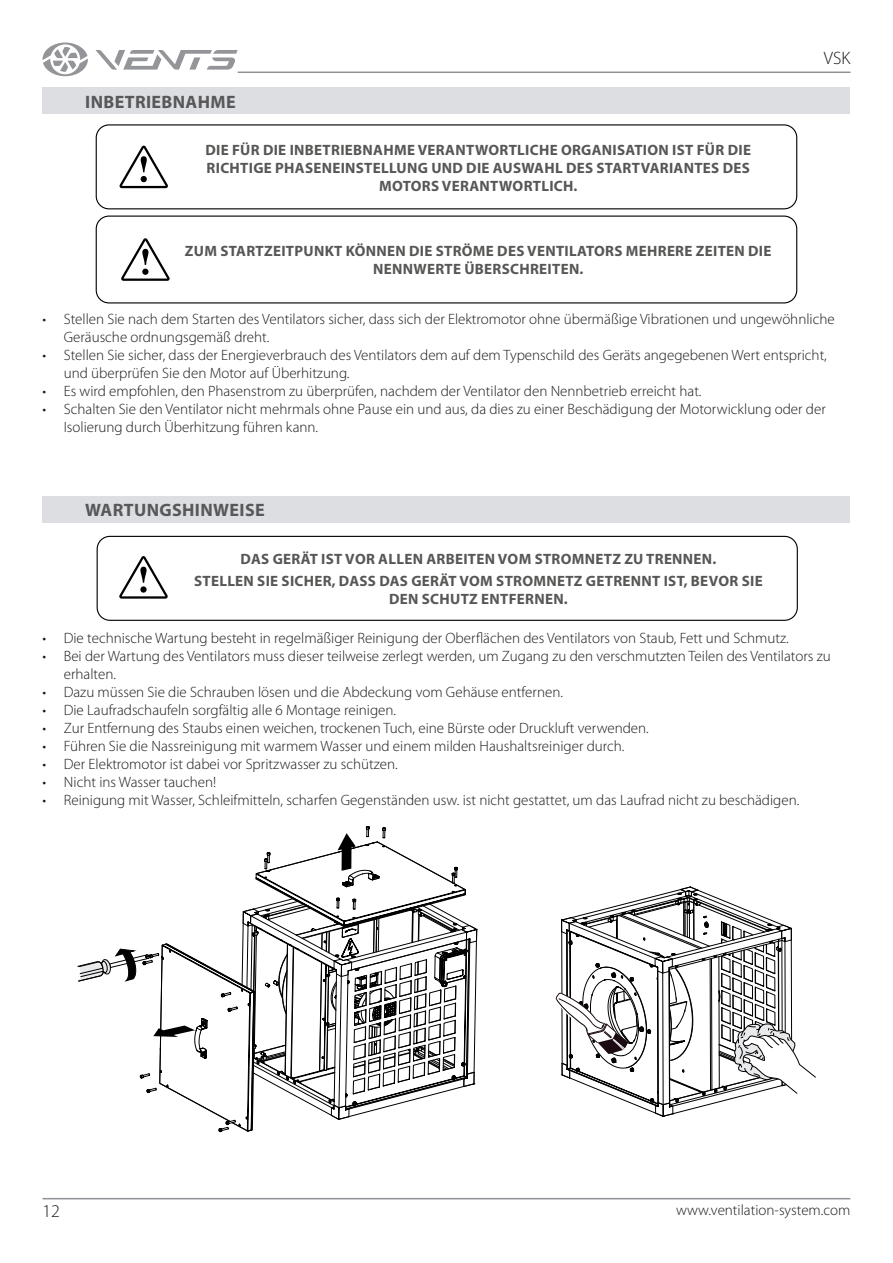
<style>
.page{position:relative;width:893px;height:1263px;background:#fff}
.page>*{position:absolute;margin:0;border:0;box-sizing:border-box;transform-origin:0 0}
.t1{font:700 18px "Myriad Pro";letter-spacing:.02em;color:#58585b}
.t2{font:300 18px "Myriad Pro";color:#1a1a19}
.t3{font:300 15px/18px "Myriad Pro";color:#1a1a19}
.t4{font:700 15px/18px "Myriad Pro";letter-spacing:.02em;color:#575756;text-align:center}
</style>
<div class="page">
<hr style="left:43px;top:1198px;width:807px;height:1px;background:#8e9196">
<hr style="left:238px;top:72px;width:612px;height:1px;background:#8e9196">
<svg style="left:95px;top:50px;width:143px;height:20px"></svg>
<svg style="left:43px;top:43px;width:45px;height:33px"></svg>
<div style="left:43px;top:88px;width:807px;height:26px;background:#dcdee1"></div>
<div style="left:96px;top:124px;width:701px;height:85px;border:1px solid #000;border-radius:13px"></div>
<svg style="left:119px;top:146px;width:49px;height:42px"></svg>
<div style="left:96px;top:216px;width:701px;height:87px;border:1px solid #000;border-radius:13px"></div>
<svg style="left:121px;top:238px;width:49px;height:43px"></svg>
<div style="left:43px;top:496px;width:807px;height:26px;background:#dcdee1"></div>
<div style="left:97px;top:536px;width:701px;height:85px;border:1px solid #000;border-radius:13px"></div>
<svg style="left:119px;top:556px;width:49px;height:43px"></svg>
<svg style="left:77px;top:826px;width:400px;height:306px"></svg>
<svg style="left:556px;top:887px;width:260px;height:230px"></svg>
<p class="t1" style="left:85px;top:90px;width:152px">INBETRIEBNAHME</p>
<p class="t4" style="left:205px;top:140px;width:547px">DIE FÜR DIE INBETRIEBNAHME VERANTWORTLICHE ORGANISATION IST FÜR DIE<br>RICHTIGE PHASENEINSTELLUNG UND DIE AUSWAHL DES STARTVARIANTES DES<br>MOTORS VERANTWORTLICH.</p>
<p class="t4" style="left:185px;top:242px;width:588px">ZUM STARTZEITPUNKT KÖNNEN DIE STRÖME DES VENTILATORS MEHRERE ZEITEN DIE<br>NENNWERTE ÜBERSCHREITEN.</p>
<p class="t2" style="left:824px;top:48px;width:28px">VSK</p>
<p class="t3" style="left:64px;top:310px;width:772px;text-indent:-21px">• Stellen Sie nach dem Starten des Ventilators sicher, dass sich der Elektromotor ohne übermäßige Vibrationen und ungewöhnliche<br>Geräusche ordnungsgemäß dreht.</p>
<p class="t3" style="left:64px;top:346px;width:765px;text-indent:-21px">• Stellen Sie sicher, dass der Energieverbrauch des Ventilators dem auf dem Typenschild des Geräts angegebenen Wert entspricht, und überprüfen Sie den Motor auf Überhitzung.</p>
<p class="t3" style="left:43px;top:382px;width:660px">• Es wird empfohlen, den Phasenstrom zu überprüfen, nachdem der Ventilator den Nennbetrieb erreicht hat.</p>
<p class="t3" style="left:64px;top:400px;width:763px;text-indent:-21px">• Schalten Sie den Ventilator nicht mehrmals ohne Pause ein und aus, da dies zu einer Beschädigung der Motorwicklung oder der<br>Isolierung durch Überhitzung führen kann.</p>
<p class="t1" style="left:85px;top:498px;width:181px">WARTUNGSHINWEISE</p>
<p class="t4" style="left:194px;top:547px;width:570px;line-height:22.2px">DAS GERÄT IST VOR ALLEN ARBEITEN VOM STROMNETZ ZU TRENNEN.<br>STELLEN SIE SICHER, DASS DAS GERÄT VOM STROMNETZ GETRENNT IST, BEVOR SIE</p>
<p class="t4" style="left:389px;top:589px;width:180px">DEN SCHUTZ ENTFERNEN.</p>
<p class="t3" style="left:43px;top:629px;width:748px">• Die technische Wartung besteht in regelmäßiger Reinigung der Oberflächen des Ventilators von Staub, Fett und Schmutz.</p>
<p class="t3" style="left:64px;top:647px;width:768px;text-indent:-21px">• Bei der Wartung des Ventilators muss dieser teilweise zerlegt werden, um Zugang zu den verschmutzten Teilen des Ventilators zu erhalten.</p>
<p class="t3" style="left:43px;top:683px;width:522px">• Dazu müssen Sie die Schrauben lösen und die Abdeckung vom Gehäuse entfernen.</p>
<p class="t3" style="left:43px;top:701px;width:355px">• Die Laufradschaufeln sorgfältig alle 6 Montage reinigen.</p>
<p class="t3" style="left:43px;top:719px;width:608px">• Zur Entfernung des Staubs einen weichen, trockenen Tuch, eine Bürste oder Druckluft verwenden.</p>
<p class="t3" style="left:43px;top:737px;width:583px">• Führen Sie die Nassreinigung mit warmem Wasser und einem milden Haushaltsreiniger durch.</p>
<p class="t3" style="left:43px;top:755px;width:357px">• Der Elektromotor ist dabei vor Spritzwasser zu schützen.</p>
<p class="t3" style="left:43px;top:773px;width:175px">• Nicht ins Wasser tauchen!</p>
<p class="t3" style="left:43px;top:791px;width:758px">• Reinigung mit Wasser, Schleifmitteln, scharfen Gegenständen usw. ist nicht gestattet, um das Laufrad nicht zu beschädigen.</p>
<p class="t2" style="left:43px;top:1201px;width:19px">12</p>
<p class="t3" style="left:676px;top:1201px;width:176px">www.ventilation-system.com</p>
</div>
